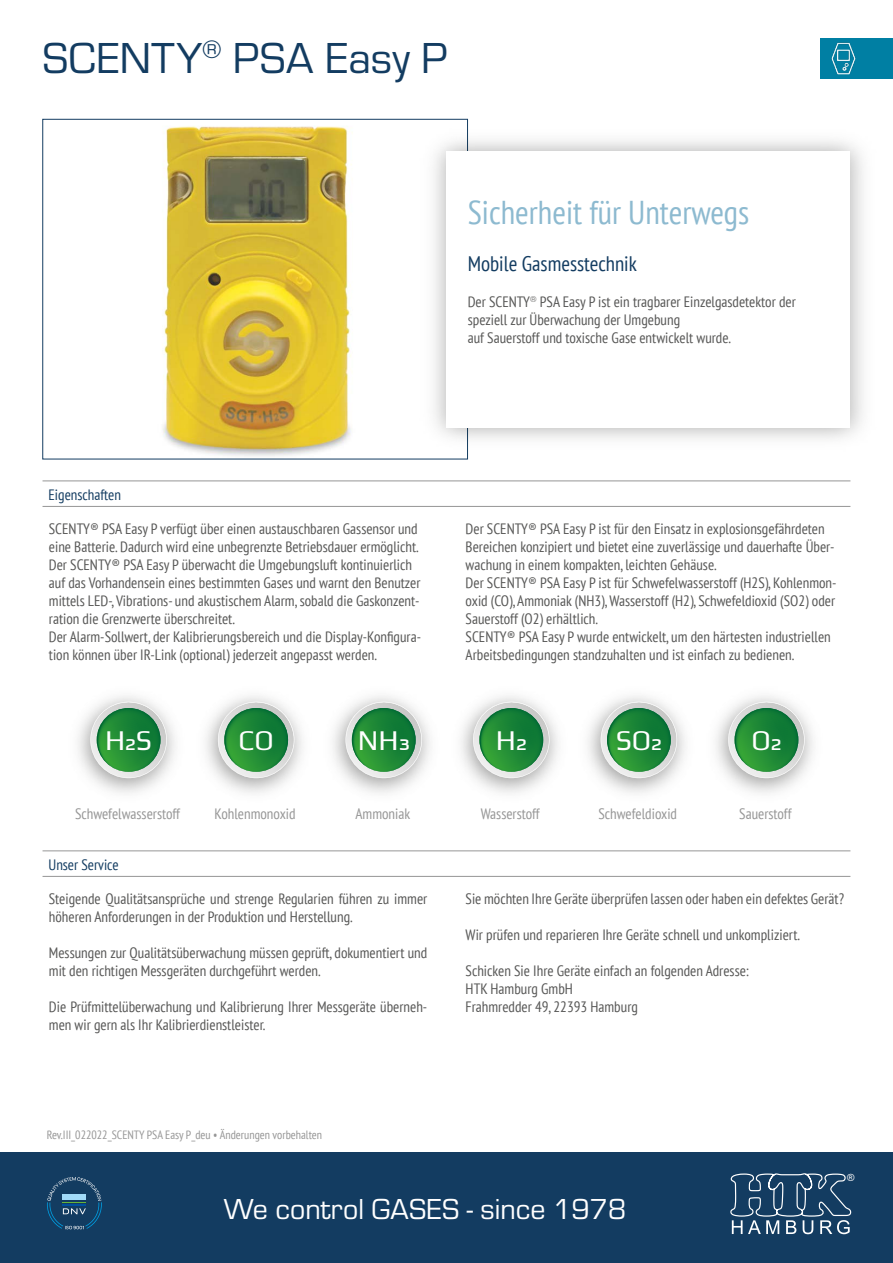
<style>
.page{position:relative;width:893px;height:1263px;background:#fff}
.page>*{position:absolute;margin:0;border:0;box-sizing:border-box;transform-origin:0 0}
.t1{font:45px "Eurostile";letter-spacing:.005em;color:#133c61}
.t2{font:condensed 33px "PT Sans";color:#8dbad0}
.t3{font:30px "Eurostile";color:#fff}
.t4{font:28.5px "Play";color:#fff}
.t5{font:condensed 21px "PT Sans";color:#133c61}
.Textblock_Aufzählung{font:condensed 15px/18px "PT Sans";color:#575756}
.t6{font:condensed 15px "PT Sans";color:#969696}
.Textblock_Überschrift{font:condensed 15px "PT Sans";color:#133c61}
.t7{font:condensed 12px "PT Sans";color:#969696}
.t8{font:9.9px "Arial";color:#fff}
</style>
<div class="page">
<div style="left:0;top:1152px;width:893px;height:111px;background:#133c61"></div>
<svg style="left:47px;top:1177px;width:55px;height:52px"></svg>
<svg style="left:730px;top:1173px;width:122px;height:61px"></svg>
<div style="left:821px;top:38px;width:72px;height:41px;background:#007fa3"></div>
<img style="left:831px;top:43px;width:25px;height:31px">
<img style="left:162px;top:126px;width:191px;height:330px">
<img style="left:434px;top:123px;width:430px;height:332px">
<div style="left:446px;top:151px;width:404px;height:276px;background:#fff"></div>
<hr style="left:43px;top:480px;width:807px;height:1px;background:#969696">
<hr style="left:43px;top:506px;width:807px;height:1px;background:#969696">
<hr style="left:43px;top:850px;width:807px;height:1px;background:#969696">
<hr style="left:43px;top:876px;width:807px;height:1px;background:#969696">
<svg style="left:90px;top:706px;width:77px;height:72px"></svg>
<img style="left:91px;top:702px;width:75px;height:76px">
<svg style="left:97px;top:708px;width:63px;height:64px;background:#1c8736"></svg>
<img style="left:218px;top:702px;width:76px;height:76px">
<svg style="left:224px;top:708px;width:64px;height:64px;background:#1d8737"></svg>
<svg style="left:345px;top:706px;width:77px;height:72px"></svg>
<img style="left:346px;top:702px;width:75px;height:76px">
<svg style="left:352px;top:708px;width:64px;height:64px;background:#1d8737"></svg>
<svg style="left:473px;top:706px;width:77px;height:72px"></svg>
<img style="left:474px;top:702px;width:75px;height:76px">
<svg style="left:479px;top:708px;width:64px;height:64px;background:#1e8737"></svg>
<img style="left:601px;top:702px;width:75px;height:76px">
<svg style="left:607px;top:708px;width:64px;height:64px;background:#1d8737"></svg>
<svg style="left:728px;top:706px;width:77px;height:72px"></svg>
<img style="left:729px;top:702px;width:75px;height:76px">
<svg style="left:734px;top:708px;width:64px;height:64px;background:#1e8838"></svg>
<p class="t1" style="left:43px;top:27px;width:407px">SCENTY<sup>®</sup> PSA Easy P</p>
<p class="t2" style="left:468px;top:191px;width:283px">Sicherheit für Unterwegs</p>
<p class="t5" style="left:468px;top:250px;width:171px">Mobile Gasmesstechnik</p>
<p class="Textblock_Aufzählung" style="left:468px;top:292px;width:330px">Der SCENTY<sup>®</sup> PSA Easy P ist ein tragbarer Einzelgasdetektor der speziell zur Überwachung der Umgebung</p>
<p class="Textblock_Aufzählung" style="left:468px;top:328px;width:265px">auf Sauerstoff und toxische Gase entwickelt wurde.</p>
<p class="Textblock_Überschrift" style="left:49px;top:485px;width:74px">Eigenschaften</p>
<p class="Textblock_Aufzählung" style="left:49px;top:519px;width:371px">SCENTY® PSA Easy P verfügt über einen austauschbaren Gassensor und eine Batterie. Dadurch wird eine unbegrenzte Betriebsdauer ermöglicht.</p>
<p class="Textblock_Aufzählung" style="left:49px;top:555px;width:373px">Der SCENTY® PSA Easy P überwacht die Umgebungsluft kontinuierlich auf das Vorhandensein eines bestimmten Gases und warnt den Benutzer mittels LED-, Vibrations- und akustischem Alarm, sobald die Gaskonzent&shy;ration die Grenzwerte überschreitet.</p>
<p class="Textblock_Aufzählung" style="left:49px;top:627px;width:374px">Der Alarm-Sollwert, der Kalibrierungsbereich und die Display-Konfigura&shy;tion können über IR-Link (optional) jederzeit angepasst werden.</p>
<p class="Textblock_Aufzählung" style="left:466px;top:519px;width:371px">Der SCENTY® PSA Easy P ist für den Einsatz in explosionsgefährdeten<br>Bereichen konzipiert und bietet eine zuverlässige und dauerhafte Über&shy;wachung in einem kompakten, leichten Gehäuse.</p>
<p class="Textblock_Aufzählung" style="left:466px;top:573px;width:372px;text-align:justify">Der SCENTY® PSA Easy P ist für Schwefelwasserstoff (H2S), Kohlenmon&shy;oxid (CO), Ammoniak (NH3), Wasserstoff (H2), Schwefeldioxid (SO2) oder Sauerstoff (O2) erhältlich.</p>
<p class="Textblock_Aufzählung" style="left:466px;top:627px;width:367px">SCENTY® PSA Easy P wurde entwickelt, um den härtesten industriellen<br>Arbeitsbedingungen standzuhalten und ist einfach zu bedienen.</p>
<p class="t4" style="left:105px;top:720px;width:49px">H2S</p>
<p class="t4" style="left:238px;top:720px;width:37px">CO</p>
<p class="t4" style="left:358px;top:720px;width:53px">NH3</p>
<p class="t4" style="left:496px;top:720px;width:32px">H2</p>
<p class="t4" style="left:616px;top:720px;width:48px">SO2</p>
<p class="t4" style="left:751px;top:720px;width:32px">O2</p>
<p class="t6" style="left:75px;top:804px;width:107px">Schwefelwasserstoff</p>
<p class="t6" style="left:215px;top:804px;width:83px">Kohlenmonoxid</p>
<p class="t6" style="left:355px;top:804px;width:56px">Ammoniak</p>
<p class="t6" style="left:481px;top:804px;width:61px">Wasserstoff</p>
<p class="t6" style="left:599px;top:804px;width:80px">Schwefeldioxid</p>
<p class="t6" style="left:739px;top:804px;width:54px">Sauerstoff</p>
<p class="Textblock_Überschrift" style="left:49px;top:855px;width:72px">Unser Service</p>
<p class="Textblock_Aufzählung" style="left:49px;top:889px;width:380px">Steigende Qualitätsansprüche und strenge Regularien führen zu immer höheren Anforderungen in der Produktion und Herstellung.</p>
<p class="Textblock_Aufzählung" style="left:49px;top:943px;width:380px">Messungen zur Qualitätsüberwachung müssen geprüft, dokumentiert und mit den richtigen Messgeräten durchgeführt werden.</p>
<p class="Textblock_Aufzählung" style="left:49px;top:997px;width:380px">Die Prüfmittelüberwachung und Kalibrierung Ihrer Messgeräte überneh&shy;men wir gern als Ihr Kalibrierdienstleister.</p>
<p class="t7" style="left:47px;top:1127px;width:277px">Rev.III_022022_SCENTY PSA Easy P_deu • Änderungen vorbehalten</p>
<p class="Textblock_Aufzählung" style="left:466px;top:889px;width:380px">Sie möchten Ihre Geräte überprüfen lassen oder haben ein defektes Gerät?</p>
<p class="Textblock_Aufzählung" style="left:466px;top:925px;width:336px">Wir prüfen und reparieren Ihre Geräte schnell und unkompliziert.</p>
<p class="Textblock_Aufzählung" style="left:466px;top:961px;width:285px">Schicken Sie Ihre Geräte einfach an folgenden Adresse:</p>
<p class="Textblock_Aufzählung" style="left:466px;top:979px;width:109px">HTK Hamburg GmbH</p>
<p class="Textblock_Aufzählung" style="left:466px;top:997px;width:174px">Frahmredder 49, 22393 Hamburg</p>
<p class="t8" style="left:847px;top:1171px;width:9px">®</p>
<h3 class="t3" style="left:224px;top:1189px;width:404px">We control GASES - since 1978</h3>
</div>
